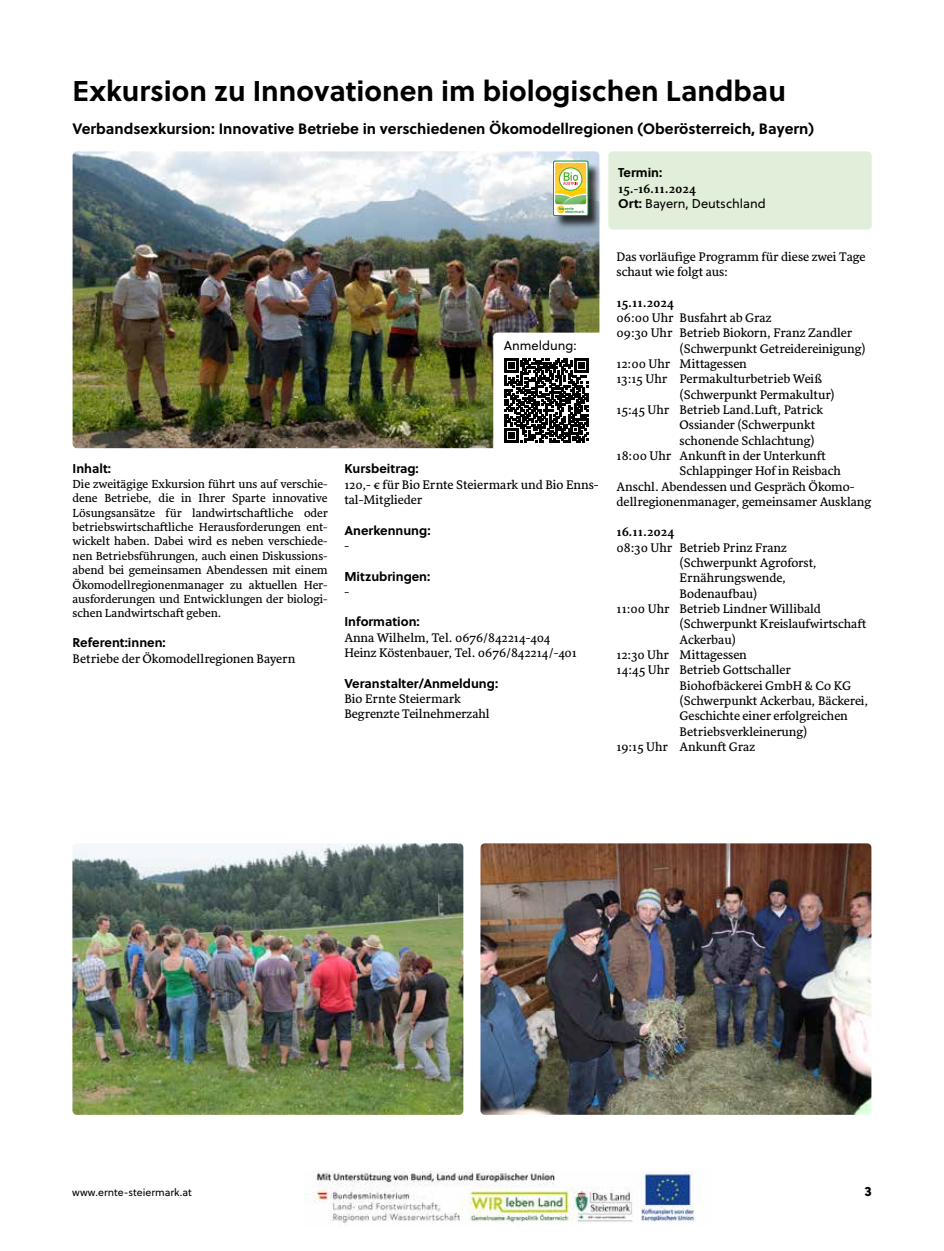
<style>
.page{position:relative;width:944px;height:1251px;background:#fff}
.page>*{position:absolute;margin:0;border:0;box-sizing:border-box;transform-origin:0 0}
.t1{font:700 28.5px "Soleil";color:#000}
.t2{font:700 15px "Soleil";color:#000}
.t3{font:13.5px "Soleil Xb";color:#000}
.t4{font:12.75px/15.3px "Sirba";color:#000}
.t5{font:700 12.75px "Soleil";color:#000}
.t6{font:700 12.75px "Sirba";color:#000}
.t7{font:12.75px "Soleil";color:#000}
.t8{font:12px/14.4px "Sirba";color:#000;text-align:justify}
.t9{font:10.5px "Soleil";color:#000}
.t10{font:4.05px/3.3px "DIN Mittelschrift";color:#0a8e2d}
.s1{font-weight:700}
</style>
<div class="page">
<img style="left:305px;top:1171px;width:389px;height:53px">
<div style="left:608px;top:151px;width:264px;height:78px;background:#e1eed9;border-radius:4px"></div>
<img style="left:73px;top:151px;width:526px;height:297px">
<img style="left:72px;top:843px;width:391px;height:271px">
<img style="left:480px;top:843px;width:391px;height:271px">
<div style="left:555px;top:162px;width:47px;height:67px;background:#000;opacity:.75"></div>
<div style="left:553px;top:161px;width:35px;height:54px;background:#fff;border-radius:2px"></div>
<div style="left:553px;top:161px;width:35px;height:55px;border:1px solid #0a8e2d;border-radius:2px"></div>
<svg style="left:555px;top:163px;width:31px;height:50px"></svg>
<div style="left:493px;top:332px;width:114px;height:124px;background:#fff;border-radius:4px"></div>
<svg style="left:504px;top:358px;width:84px;height:84px"></svg>
<h1 class="t1" style="left:73px;top:72px;width:715px">Exkursion zu Innovationen im biologischen Landbau</h1>
<p class="t2" style="left:73px;top:118px;width:743px">Verbandsexkursion: Innovative Betriebe in verschiedenen Ökomodellregionen (Oberösterreich, Bayern)</p>
<p class="t10" style="left:565px;top:206px;width:21px;text-indent:-6px">bio ernte steiermark</p>
<p class="t7" style="left:504px;top:337px;width:74px">Anmeldung:</p>
<p class="t5" style="left:73px;top:460px;width:40px">Inhalt:</p>
<p class="t8" style="left:73px;top:477px;width:257px">Die zweitägige Exkursion führt uns auf verschie&shy;dene Betriebe, die in Ihrer Sparte innovative Lösungsansätze für landwirtschaftliche oder betriebswirtschaftliche Herausforderungen ent&shy;wickelt haben. Dabei wird es neben verschiede&shy;nen Betriebsführungen, auch einen Diskussions&shy;abend bei gemeinsamen Abendessen mit einem Ökomodellregionenmanager zu aktuellen Her&shy;ausforderungen und Entwicklungen der biologi&shy;schen Landwirtschaft geben.</p>
<p class="t5" style="left:73px;top:634px;width:95px">Referent:innen:</p>
<p class="t4" style="left:73px;top:651px;width:224px">Betriebe der Ökomodellregionen Bayern</p>
<p class="t5" style="left:344px;top:460px;width:76px">Kursbeitrag:</p>
<p class="t4" style="left:344px;top:477px;width:256px">120,- € für Bio Ernte Steiermark und Bio Enns&shy;tal-Mitglieder</p>
<p class="t5" style="left:344px;top:521px;width:88px">Anerkennung:</p>
<p class="t4" style="left:344px;top:538px;width:6px">-</p>
<p class="t5" style="left:344px;top:567px;width:87px">Mitzubringen:</p>
<p class="t4" style="left:344px;top:584px;width:6px">-</p>
<p class="t5" style="left:344px;top:613px;width:77px">Information:</p>
<p class="t4" style="left:344px;top:630px;width:234px">Anna Wilhelm, Tel. 0676/842214-404<br>Heinz Köstenbauer, Tel. 0676/842214/-401</p>
<p class="t5" style="left:344px;top:674px;width:155px">Veranstalter/Anmeldung:</p>
<p class="t4" style="left:344px;top:691px;width:147px">Bio Ernte Steiermark<br>Begrenzte Teilnehmerzahl</p>
<p class="t5" style="left:618px;top:164px;width:46px">Termin:</p>
<p class="t6" style="left:618px;top:178px;width:80px">15.-16.11.2024</p>
<p class="t7" style="left:618px;top:195px;width:149px"><span class="s1">Ort:</span> Bayern, Deutschland</p>
<p class="t4" style="left:617px;top:249px;width:250px">Das vorläufige Programm für diese zwei Tage schaut wie folgt aus:</p>
<p class="t6" style="left:617px;top:292px;width:59px">15.11.2024</p>
<p class="t4" style="left:617px;top:310px;width:156px">06:00 Uhr Busfahrt ab Graz</p>
<p class="t4" style="left:617px;top:326px;width:237px">09:30 Uhr Betrieb Biokorn, Franz Zandler</p>
<p class="t4" style="left:680px;top:341px;width:188px">(Schwerpunkt Getreidereinigung)</p>
<p class="t4" style="left:617px;top:356px;width:132px">12:00 Uhr Mittagessen</p>
<p class="t4" style="left:617px;top:372px;width:207px">13:15 Uhr Permakulturbetrieb Weiß</p>
<p class="t4" style="left:680px;top:387px;width:157px">(Schwerpunkt Permakultur)</p>
<p class="t4" style="left:617px;top:402px;width:208px">15:45 Uhr Betrieb Land.Luft, Patrick</p>
<p class="t4" style="left:680px;top:418px;width:137px">Ossiander (Schwerpunkt</p>
<p class="t4" style="left:680px;top:433px;width:136px">schonende Schlachtung)</p>
<p class="t4" style="left:617px;top:448px;width:211px">18:00 Uhr Ankunft in der Unterkunft</p>
<p class="t4" style="left:680px;top:463px;width:163px">Schlappinger Hof in Reisbach</p>
<p class="t4" style="left:617px;top:479px;width:239px">Anschl. Abendessen und Gespräch Ökomo-</p>
<p class="t4" style="left:617px;top:494px;width:256px">dellregionenmanager, gemeinsamer Ausklang</p>
<p class="t6" style="left:617px;top:522px;width:59px">16.11.2024</p>
<p class="t4" style="left:617px;top:540px;width:172px">08:30 Uhr Betrieb Prinz Franz</p>
<p class="t4" style="left:680px;top:555px;width:139px">(Schwerpunkt Agroforst,</p>
<p class="t4" style="left:680px;top:571px;width:108px">Ernährungswende,</p>
<p class="t4" style="left:680px;top:586px;width:79px">Bodenaufbau)</p>
<p class="t4" style="left:617px;top:601px;width:206px">11:00 Uhr Betrieb Lindner Willibald</p>
<p class="t4" style="left:680px;top:616px;width:188px">(Schwerpunkt Kreislaufwirtschaft</p>
<p class="t4" style="left:680px;top:632px;width:58px">Ackerbau)</p>
<p class="t4" style="left:617px;top:647px;width:132px">12:30 Uhr Mittagessen</p>
<p class="t4" style="left:617px;top:662px;width:175px">14:45 Uhr Betrieb Gottschaller</p>
<p class="t4" style="left:680px;top:678px;width:173px">Biohofbäckerei GmbH &amp; Co KG</p>
<p class="t4" style="left:680px;top:693px;width:190px">(Schwerpunkt Ackerbau, Bäckerei,</p>
<p class="t4" style="left:680px;top:708px;width:170px">Geschichte einer erfolgreichen</p>
<p class="t4" style="left:680px;top:724px;width:129px">Betriebsverkleinerung)</p>
<p class="t4" style="left:617px;top:739px;width:140px">19:15 Uhr Ankunft Graz</p>
<p class="t9" style="left:72px;top:1185px;width:121px">www.ernte-steiermark.at</p>
<p class="t3" style="left:864px;top:1181px;width:9px">3</p>
</div>
